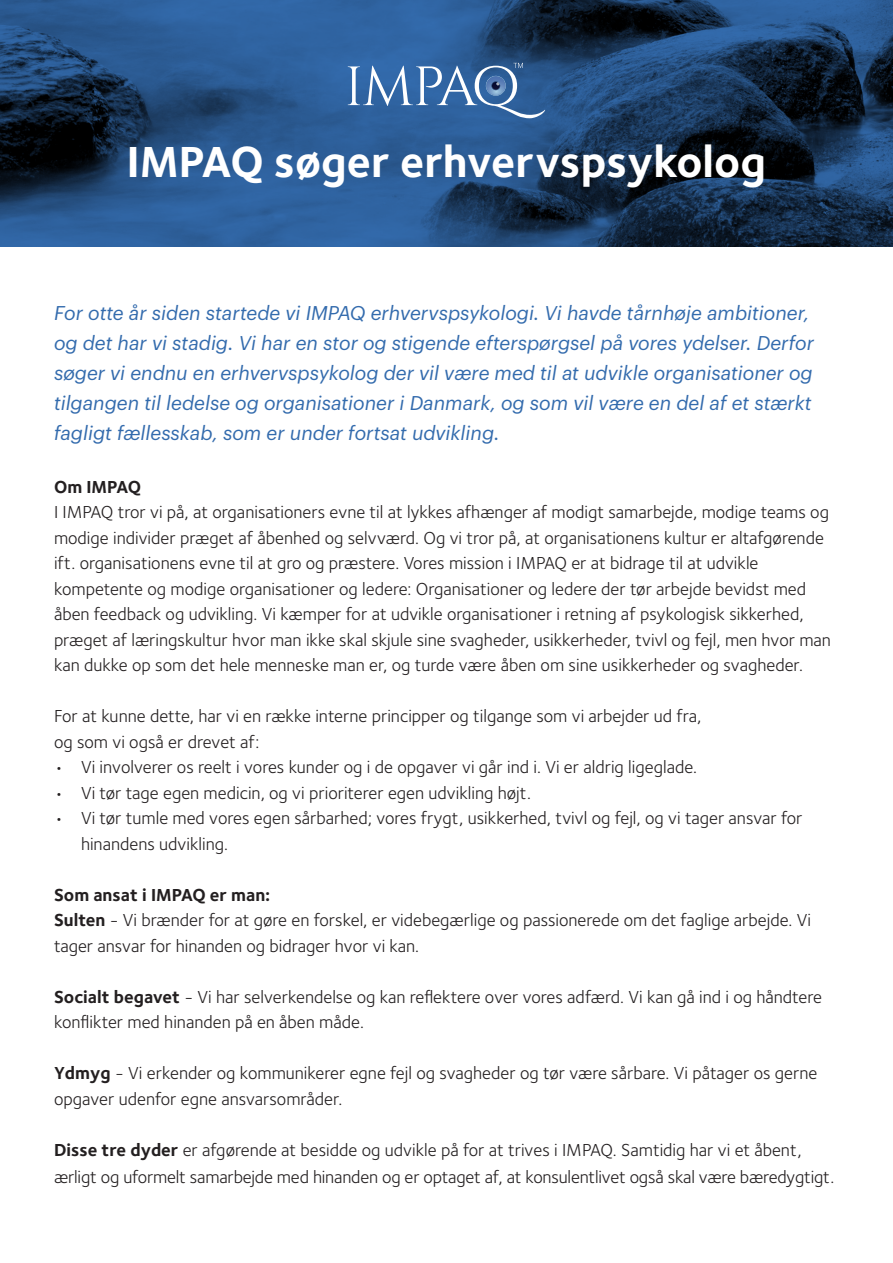
<style>
.page{position:relative;width:893px;height:1263px;background:#fff}
.page>*{position:absolute;margin:0;border:0;box-sizing:border-box;transform-origin:0 0}
.t1{font:700 45px "Foundry Sterling";color:#fff}
.t2{font:italic 19.5px/30px "Graphik";color:#336bad}
.t3{font:18px/25.5px "Foundry Sterling";color:#231f20}
.t4{font:700 18px "Foundry Sterling";color:#231f20}
.s1{font-weight:700}
</style>
<div class="page">
<svg style="left:0;top:0;width:893px;height:247px;background:#20446f"></svg>
<svg style="left:348px;top:63px;width:197px;height:55px;background:#4f7aad"></svg>
<p class="t1" style="left:127px;top:130px;width:640px">IMPAQ søger erhvervspsykolog</p>
<p class="t2" style="left:54px;top:296px;width:761px">For otte år siden startede vi IMPAQ erhvervspsykologi. Vi havde tårnhøje ambitioner, og det har vi stadig. Vi har en stor og stigende efterspørgsel på vores ydelser. Derfor søger vi endnu en erhvervspsykolog der vil være med til at udvikle organisationer og tilgangen til ledelse og organisationer i Danmark, og som vil være en del af et stærkt fagligt fællesskab, som er under fortsat udvikling.</p>
<p class="t4" style="left:54px;top:474px;width:89px">Om IMPAQ</p>
<p class="t3" style="left:54px;top:499px;width:778px">I IMPAQ tror vi på, at organisationers evne til at lykkes afhænger af modigt samarbejde, modige teams og modige individer præget af åbenhed og selvværd. Og vi tror på, at organisationens kultur er altafgørende ift. organisationens evne til at gro og præstere. Vores mission i IMPAQ er at bidrage til at udvikle kompetente og modige organisationer og ledere: Organisationer og ledere der tør arbejde bevidst med åben feedback og udvikling. Vi kæmper for at udvikle organisationer i retning af psykologisk sikkerhed, præget af læringskultur hvor man ikke skal skjule sine svagheder, usikkerheder, tvivl og fejl, men hvor man kan dukke op som det hele menneske man er, og turde være åben om sine usikkerheder og svagheder.</p>
<p class="t3" style="left:54px;top:703px;width:649px">For at kunne dette, har vi en række interne principper og tilgange som vi arbejder ud fra,</p>
<p class="t3" style="left:54px;top:728px;width:207px">og som vi også er drevet af:</p>
<p class="t3" style="left:54px;top:754px;width:645px">• Vi involverer os reelt i vores kunder og i de opgaver vi går ind i. Vi er aldrig ligeglade.</p>
<p class="t3" style="left:54px;top:779px;width:479px">• Vi tør tage egen medicin, og vi prioriterer egen udvikling højt.</p>
<p class="t3" style="left:81px;top:805px;width:723px;text-indent:-27px">• Vi tør tumle med vores egen sårbarhed; vores frygt, usikkerhed, tvivl og fejl, og vi tager ansvar for hinandens udvikling.</p>
<p class="t4" style="left:54px;top:882px;width:218px">Som ansat i IMPAQ er man:</p>
<p class="t3" style="left:54px;top:907px;width:759px"><span class="s1">Sulten</span> - Vi brænder for at gøre en forskel, er videbegærlige og passionerede om det faglige arbejde. Vi tager ansvar for hinanden og bidrager hvor vi kan.</p>
<p class="t3" style="left:54px;top:983px;width:769px"><span class="s1">Socialt begavet</span> - Vi har selverkendelse og kan reflektere over vores adfærd. Vi kan gå ind i og håndtere konflikter med hinanden på en åben måde.</p>
<p class="t3" style="left:54px;top:1060px;width:765px"><span class="s1">Ydmyg</span> - Vi erkender og kommunikerer egne fejl og svagheder og tør være sårbare. Vi påtager os gerne opgaver udenfor egne ansvarsområder.</p>
<p class="t3" style="left:54px;top:1135px;width:782px;line-height:27px"><span class="s1">Disse tre dyder</span> er afgørende at besidde og udvikle på for at trives i IMPAQ. Samtidig har vi et åbent, ærligt og uformelt samarbejde med hinanden og er optaget af, at konsulentlivet også skal være bæredygtigt.</p>
</div>
